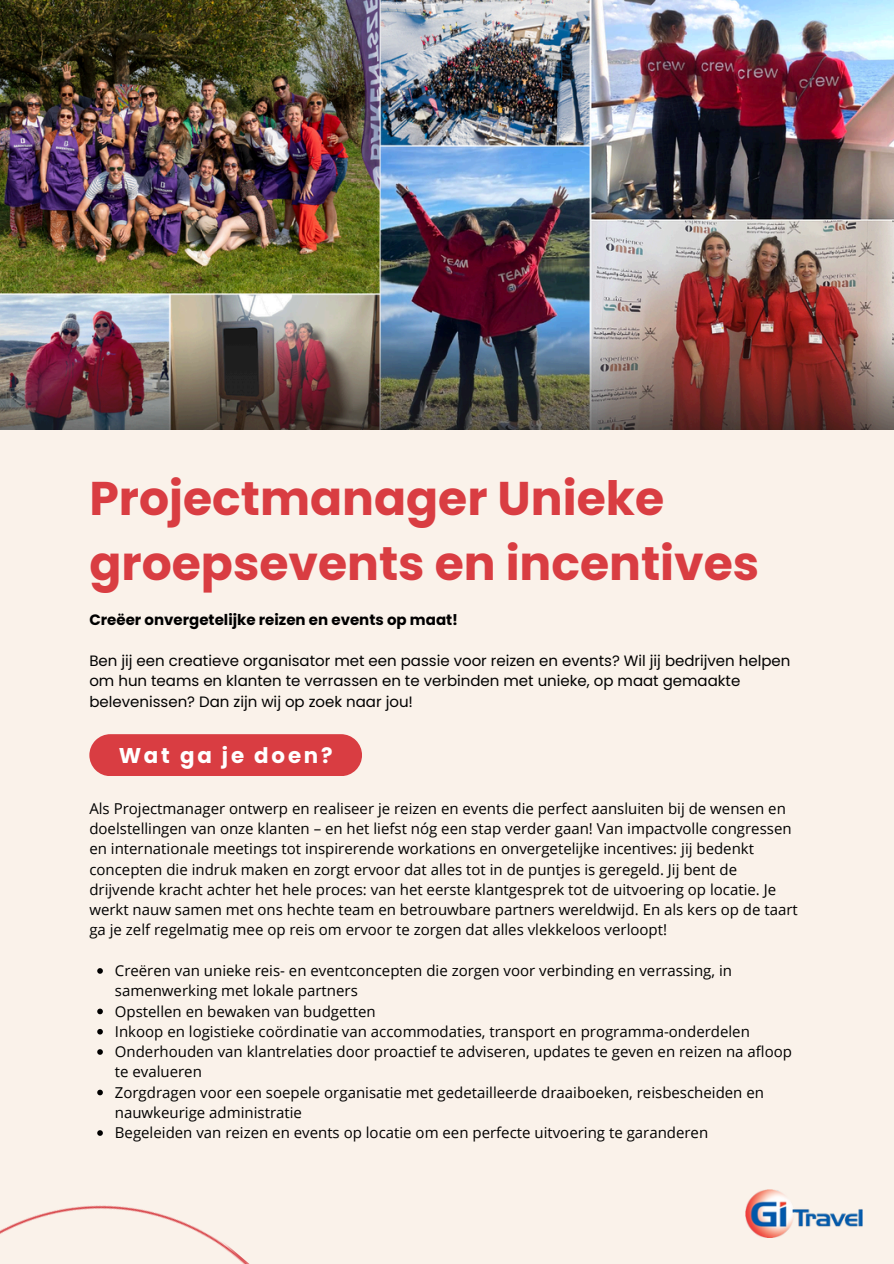
<style>
.page{position:relative;width:894px;height:1264px;background:#fff}
.page>*{position:absolute;margin:0;border:0;box-sizing:border-box;transform-origin:0 0}
.t1{font:700 47.25px/65.8px "Poppins";color:#d93d42}
.t2{font:700 21.3px "Poppins";letter-spacing:.13em;color:#fff}
.t3{font:15px/20.2px "Open Sans";color:#000}
.t4{font:15px/20.2px "Poppins";color:#000}
.t5{font:700 15px "Poppins";color:#000}
</style>
<div class="page">
<div style="left:0;top:0;width:893px;height:1263px;background:#faf2ea"></div>
<img style="left:0;top:0;width:893px;height:430px">
<svg style="left:97px;top:968px;width:6px;height:5px"></svg>
<svg style="left:97px;top:1008px;width:6px;height:6px"></svg>
<svg style="left:97px;top:1028px;width:6px;height:6px"></svg>
<svg style="left:97px;top:1049px;width:6px;height:5px"></svg>
<svg style="left:97px;top:1089px;width:6px;height:6px"></svg>
<div style="left:89px;top:734px;width:273px;height:42px;background:#d93d42"></div>
<img style="left:745px;top:1189px;width:117px;height:48px">
<img style="left:0;top:1130px;width:248px;height:133px">
<p class="t1" style="left:89px;top:465px;width:671px">Projectmanager Unieke groepsevents en incentives</p>
<h1 class="t5" style="left:89px;top:609px;width:370px">Creëer onvergetelijke reizen en events op maat!</h1>
<h3 class="t4" style="left:89px;top:650px;width:702px">Ben jij een creatieve organisator met een passie voor reizen en events? Wil jij bedrijven helpen om hun teams en klanten te verrassen en te verbinden met unieke, op maat gemaakte belevenissen? Dan zijn wij op zoek naar jou!</h3>
<p class="t2" style="left:119px;top:740px;width:215px">Wat ga je doen?</p>
<p class="t3" style="left:89px;top:798px;width:709px">Als Projectmanager ontwerp en realiseer je reizen en events die perfect aansluiten bij de wensen en doelstellingen van onze klanten – en het liefst nóg een stap verder gaan! Van impactvolle congressen en internationale meetings tot inspirerende workations en onvergetelijke incentives: jij bedenkt concepten die indruk maken en zorgt ervoor dat alles tot in de puntjes is geregeld. Jij bent de drijvende kracht achter het hele proces: van het eerste klantgesprek tot de uitvoering op locatie. Je werkt nauw samen met ons hechte team en betrouwbare partners wereldwijd. En als kers op de taart ga je zelf regelmatig mee op reis om ervoor te zorgen dat alles vlekkeloos verloopt!</p>
<h2 class="t3" style="left:115px;top:960px;width:618px">Creëren van unieke reis- en eventconcepten die zorgen voor verbinding en verrassing, in samenwerking met lokale partners</h2>
<p class="t3" style="left:115px;top:1000px;width:262px">Opstellen en bewaken van budgetten</p>
<p class="t3" style="left:115px;top:1020px;width:636px">Inkoop en logistieke coördinatie van accommodaties, transport en programma-onderdelen</p>
<p class="t3" style="left:115px;top:1041px;width:678px">Onderhouden van klantrelaties door proactief te adviseren, updates te geven en reizen na afloop te evalueren</p>
<p class="t3" style="left:115px;top:1081px;width:650px">Zorgdragen voor een soepele organisatie met gedetailleerde draaiboeken, reisbescheiden en nauwkeurige administratie</p>
<p class="t3" style="left:115px;top:1122px;width:594px">Begeleiden van reizen en events op locatie om een perfecte uitvoering te garanderen</p>
</div>
